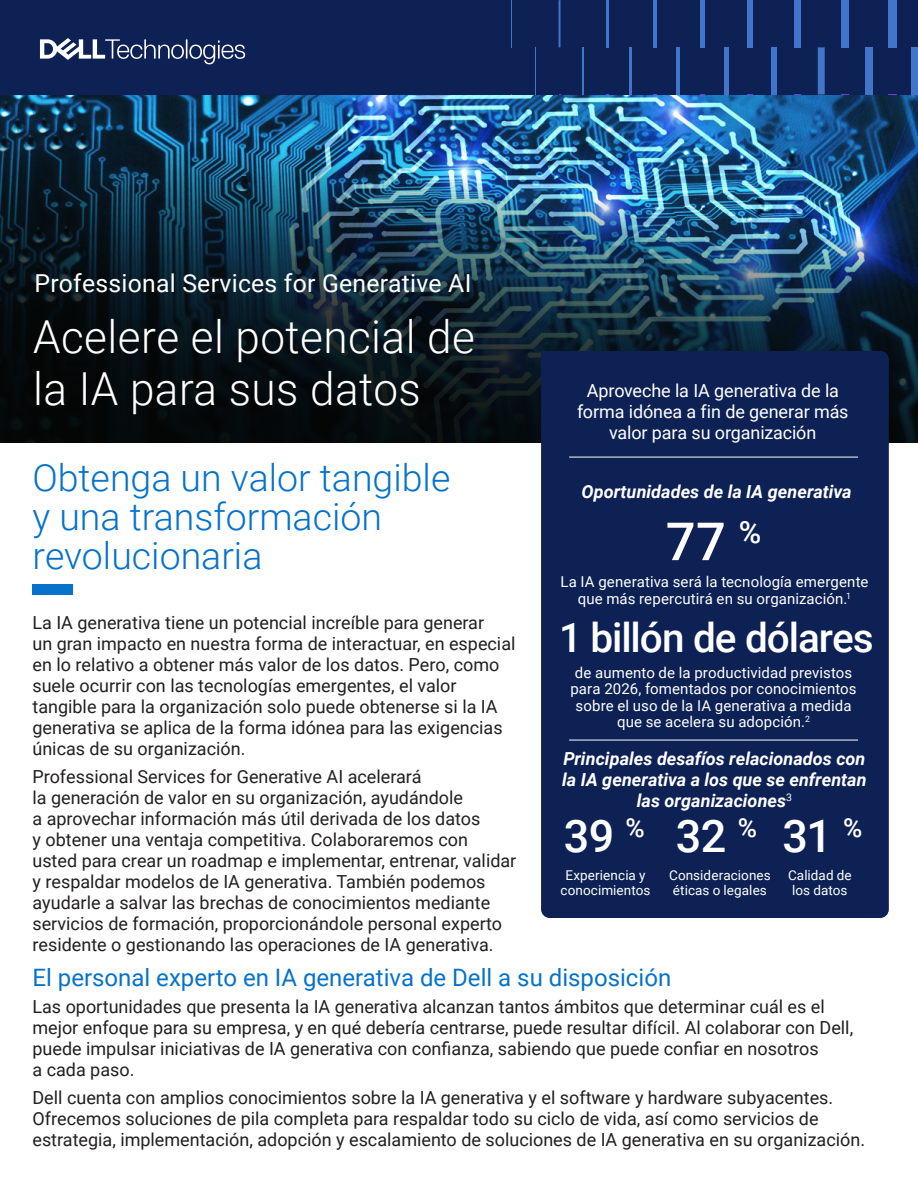
<style>
.page{position:relative;width:918px;height:1188px;background:#fff}
.page>*{position:absolute;margin:0;border:0;box-sizing:border-box;transform-origin:0 0}
.At_a_Glance{font:500 52.65px "Roboto";color:#fff}
.Table_Text{font:300 45.45px/52.2px "Roboto";letter-spacing:.01em;color:#fff}
.At_a_Glance-2{font:500 45px "Roboto";color:#fff}
.At_a_Glance-3{font:500 40.5px "Roboto";letter-spacing:-.025em;color:#fff}
.Document_Headline{font:300 37.5px/39px "Roboto";color:#0672cb}
.Table_Text-2{font:24.75px "Roboto";letter-spacing:.01em;color:#fff}
.Body_Text{font:24px "Roboto";color:#0672cb}
.Body_Text-2{font:18px/21px "Roboto";color:#231f20}
.At_a_Glance-4{font:italic 700 18px/21px "Roboto";color:#fff;text-align:center}
.At_a_Glance-5{font:18px/21px "Roboto";letter-spacing:-.005em;color:#fff;text-align:center}
.At_a_Glance-6{font:15px/16.5px "Roboto";letter-spacing:.005em;color:#fff;text-align:center}
.At_a_Glance-7{font:13.5px/15px "Roboto";letter-spacing:.005em;color:#fff;text-align:center}
</style>
<div class="page">
<img style="left:0;top:95px;width:918px;height:348px">
<div style="left:32px;top:585px;width:41px;height:10px;background:#0672cb"></div>
<div style="left:0;top:0;width:918px;height:94px;background:#0d2155"></div>
<svg style="left:40px;top:38px;width:205px;height:26px"></svg>
<hr style="left:511px;top:0;width:1px;height:47px;background:#4275ca">
<div style="left:888px;top:0;width:9px;height:47px;background:#4275ca"></div>
<div style="left:841px;top:0;width:8px;height:47px;background:#4275ca"></div>
<div style="left:794px;top:0;width:7px;height:47px;background:#4275ca"></div>
<div style="left:747px;top:0;width:6px;height:47px;background:#4275ca"></div>
<div style="left:700px;top:0;width:5px;height:47px;background:#4275ca"></div>
<hr style="left:653px;top:0;width:4px;height:47px;background:#4275ca">
<hr style="left:606px;top:0;width:3px;height:47px;background:#4275ca">
<hr style="left:559px;top:0;width:2px;height:47px;background:#4275ca">
<hr style="left:535px;top:47px;width:1px;height:48px;background:#4275ca">
<div style="left:912px;top:47px;width:6px;height:48px;background:#4275ca"></div>
<div style="left:865px;top:47px;width:8px;height:48px;background:#4275ca"></div>
<div style="left:818px;top:47px;width:7px;height:48px;background:#4275ca"></div>
<div style="left:771px;top:47px;width:6px;height:48px;background:#4275ca"></div>
<div style="left:724px;top:47px;width:5px;height:48px;background:#4275ca"></div>
<hr style="left:676px;top:47px;width:4px;height:48px;background:#4275ca">
<hr style="left:629px;top:47px;width:3px;height:48px;background:#4275ca">
<hr style="left:582px;top:47px;width:2px;height:48px;background:#4275ca">
<div style="left:541px;top:351px;width:348px;height:567px;background:#0d2155"></div>
<hr style="left:569px;top:457px;width:289px;height:1px;background:#fff">
<hr style="left:569px;top:740px;width:289px;height:1px;background:#fff">
<p class="Table_Text-2" style="left:35px;top:266px;width:438px">Professional Services for Generative AI</p>
<p class="Table_Text" style="left:33px;top:309px;width:443px">Acelere el potencial de la IA para sus datos</p>
<p class="Document_Headline" style="left:32px;top:456px;width:419px">Obtenga un valor tangible y una transformación revolucionaria</p>
<p class="At_a_Glance-5" style="left:577px;top:379px;width:273px">Aproveche la IA generativa de la forma idónea a fin de generar más valor para su organización</p>
<p class="At_a_Glance-4" style="left:581px;top:480px;width:272px">Oportunidades de la IA generativa</p>
<p class="At_a_Glance" style="left:666px;top:505px;width:97px">77 <sup>%</sup></p>
<p class="At_a_Glance-6" style="left:560px;top:573px;width:309px">La IA generativa será la tecnología emergente que más repercutirá en su organización.<sup>1</sup></p>
<p class="Body_Text-2" style="left:32px;top:612px;width:485px">La IA generativa tiene un potencial increíble para generar<br>un gran impacto en nuestra forma de interactuar, en especial en lo relativo a obtener más valor de los datos. Pero, como suele ocurrir con las tecnologías emergentes, el valor tangible para la organización solo puede obtenerse si la IA generativa se aplica de la forma idónea para las exigencias únicas de su organización.</p>
<p class="Body_Text-2" style="left:32px;top:766px;width:485px">Professional Services for Generative AI acelerará<br>la generación de valor en su organización, ayudándole<br>a aprovechar información más útil derivada de los datos<br>y obtener una ventaja competitiva. Colaboraremos con usted para crear un roadmap e implementar, entrenar, validar y respaldar modelos de IA generativa. También podemos ayudarle a salvar las brechas de conocimientos mediante servicios de formación, proporcionándole personal experto residente o gestionando las operaciones de IA generativa.</p>
<p class="Body_Text" style="left:32px;top:960px;width:640px">El personal experto en IA generativa de Dell a su disposición</p>
<p class="Body_Text-2" style="left:32px;top:996px;width:822px">Las oportunidades que presenta la IA generativa alcanzan tantos ámbitos que determinar cuál es el mejor enfoque para su empresa, y en qué debería centrarse, puede resultar difícil. Al colaborar con Dell, puede impulsar iniciativas de IA generativa con confianza, sabiendo que puede confiar en nosotros<br>a cada paso.</p>
<p class="Body_Text-2" style="left:32px;top:1087px;width:834px">Dell cuenta con amplios conocimientos sobre la IA generativa y el software y hardware subyacentes.<br>Ofrecemos soluciones de pila completa para respaldar todo su ciclo de vida, así como servicios de estrategia, implementación, adopción y escalamiento de soluciones de IA generativa en su organización.</p>
<p class="At_a_Glance-3" style="left:559px;top:609px;width:316px">1 billón de dólares</p>
<p class="At_a_Glance-6" style="left:571px;top:664px;width:288px">de aumento de la productividad previstos para 2026, fomentados por conocimientos sobre el uso de la IA generativa a medida que se acelera su adopción.<sup>2</sup></p>
<p class="At_a_Glance-4" style="left:562px;top:747px;width:306px">Principales desafíos relacionados con la IA generativa a los que se enfrentan las organizaciones<sup>3</sup></p>
<p class="At_a_Glance-2" style="left:564px;top:805px;width:83px">39 <sup>%</sup></p>
<p class="At_a_Glance-2" style="left:676px;top:805px;width:83px">32 <sup>%</sup></p>
<p class="At_a_Glance-2" style="left:782px;top:805px;width:82px">31 <sup>%</sup></p>
<p class="At_a_Glance-7" style="left:560px;top:867px;width:92px">Experiencia y conocimientos</p>
<p class="At_a_Glance-7" style="left:669px;top:867px;width:103px;text-align:left">Consideraciones éticas o legales</p>
<p class="At_a_Glance-7" style="left:788px;top:867px;width:65px">Calidad de los datos</p>
</div>
